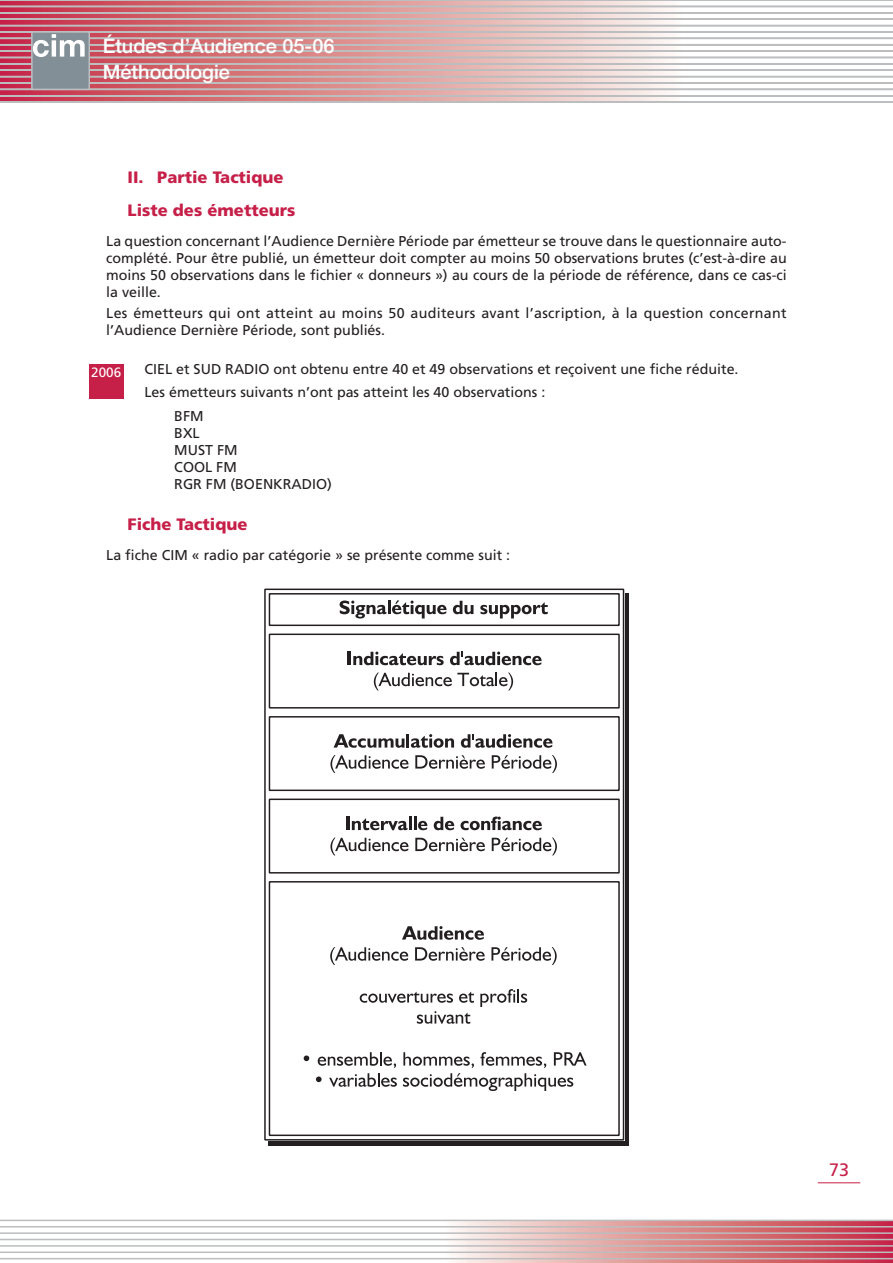
<style>
.page{position:relative;width:893px;height:1263px;background:#fff}
.page>*{position:absolute;margin:0;border:0;box-sizing:border-box;transform-origin:0 0}
.t1{font:500 19.95px/25.5px "Helvetica Neue";color:#fff}
.t2{font:18px "Frutiger";color:#c61f48}
.t3{font:900 16.5px/32.5px "Frutiger";color:#c61f48}
.t4{font:14.25px/17.1px "Frutiger";color:#231f20;text-align:justify}
.t5{font:14.25px/17.1px "Frutiger";letter-spacing:.02em;color:#231f20}
.t6{font:13.5px "Frutiger";color:#fff}
</style>
<div class="page">
<svg style="left:0;top:1px;width:680px;height:100px;background:#dc9699"></svg>
<svg style="left:446px;top:1221px;width:447px;height:42px;background:#dc9295"></svg>
<hr style="left:0;top:0;width:893px;height:1px;background:#bbbdbf">
<hr style="left:0;top:6px;width:893px;height:1px;background:#bbbdbf">
<hr style="left:0;top:12px;width:893px;height:2px;background:#bbbdbf">
<hr style="left:0;top:18px;width:893px;height:2px;background:#bbbdbf">
<hr style="left:0;top:25px;width:893px;height:1px;background:#bbbdbf">
<hr style="left:0;top:31px;width:893px;height:2px;background:#bbbdbf">
<hr style="left:0;top:38px;width:893px;height:1px;background:#bbbdbf">
<hr style="left:0;top:44px;width:893px;height:1px;background:#bbbdbf">
<hr style="left:0;top:50px;width:893px;height:2px;background:#bbbdbf">
<hr style="left:0;top:57px;width:893px;height:1px;background:#bbbdbf">
<hr style="left:0;top:63px;width:893px;height:2px;background:#bbbdbf">
<hr style="left:0;top:69px;width:893px;height:2px;background:#bbbdbf">
<hr style="left:0;top:76px;width:893px;height:1px;background:#bbbdbf">
<hr style="left:0;top:82px;width:893px;height:2px;background:#bbbdbf">
<hr style="left:0;top:89px;width:893px;height:1px;background:#bbbdbf">
<hr style="left:0;top:95px;width:893px;height:2px;background:#bbbdbf">
<hr style="left:0;top:101px;width:893px;height:2px;background:#bbbdbf">
<hr style="left:0;top:1220px;width:893px;height:1px;background:#bbbdbf">
<hr style="left:0;top:1226px;width:893px;height:2px;background:#bbbdbf">
<hr style="left:0;top:1232px;width:893px;height:2px;background:#bbbdbf">
<hr style="left:0;top:1239px;width:893px;height:1px;background:#bbbdbf">
<hr style="left:0;top:1245px;width:893px;height:2px;background:#bbbdbf">
<hr style="left:0;top:1252px;width:893px;height:1px;background:#bbbdbf">
<hr style="left:0;top:1258px;width:893px;height:1px;background:#bbbdbf">
<div style="left:32px;top:32px;width:57px;height:57px;background:#828f97"></div>
<svg style="left:34px;top:34px;width:51px;height:23px"></svg>
<div style="left:31px;top:31px;width:59px;height:59px;border:2px solid #bbbdbf"></div>
<hr style="left:818px;top:1183px;width:42px;height:1px;background:#c61f48">
<div style="left:269px;top:593px;width:360px;height:552px;background:linear-gradient(to right,#231f20,#231f20)"></div>
<div style="left:264px;top:589px;width:360px;height:552px;background:#fff"></div>
<div style="left:264px;top:589px;width:360px;height:552px;border:2px solid #231f20"></div>
<div style="left:269px;top:593px;width:351px;height:33px;border:2px solid #231f20"></div>
<svg style="left:340px;top:600px;width:106px;height:18px"></svg>
<svg style="left:453px;top:601px;width:20px;height:13px"></svg>
<svg style="left:480px;top:602px;width:68px;height:16px"></svg>
<div style="left:269px;top:634px;width:351px;height:75px;border:2px solid #231f20"></div>
<hr style="left:347px;top:652px;width:4px;height:13px;background:#231f20">
<svg style="left:353px;top:652px;width:91px;height:13px"></svg>
<svg style="left:450px;top:651px;width:91px;height:14px"></svg>
<svg style="left:374px;top:673px;width:139px;height:17px"></svg>
<div style="left:269px;top:716px;width:351px;height:75px;border:2px solid #231f20"></div>
<svg style="left:333px;top:734px;width:71px;height:14px"></svg>
<hr style="left:406px;top:734px;width:3px;height:14px;background:#231f20">
<svg style="left:411px;top:734px;width:43px;height:14px"></svg>
<svg style="left:461px;top:734px;width:91px;height:14px"></svg>
<svg style="left:330px;top:755px;width:78px;height:18px"></svg>
<svg style="left:415px;top:755px;width:70px;height:14px"></svg>
<svg style="left:492px;top:755px;width:65px;height:18px"></svg>
<div style="left:269px;top:799px;width:351px;height:75px;border:2px solid #231f20"></div>
<svg style="left:346px;top:817px;width:81px;height:13px"></svg>
<svg style="left:434px;top:817px;width:20px;height:13px"></svg>
<svg style="left:460px;top:817px;width:82px;height:13px"></svg>
<svg style="left:330px;top:838px;width:78px;height:17px"></svg>
<svg style="left:415px;top:838px;width:70px;height:13px"></svg>
<svg style="left:492px;top:838px;width:65px;height:17px"></svg>
<div style="left:269px;top:881px;width:351px;height:255px;border:2px solid #231f20"></div>
<svg style="left:402px;top:926px;width:82px;height:14px"></svg>
<svg style="left:330px;top:947px;width:78px;height:18px"></svg>
<svg style="left:415px;top:947px;width:70px;height:14px"></svg>
<svg style="left:491px;top:947px;width:66px;height:18px"></svg>
<svg style="left:360px;top:992px;width:93px;height:11px"></svg>
<svg style="left:459px;top:992px;width:15px;height:11px"></svg>
<svg style="left:480px;top:989px;width:47px;height:18px"></svg>
<svg style="left:417px;top:1011px;width:53px;height:13px"></svg>
<svg style="left:304px;top:1056px;width:5px;height:5px"></svg>
<svg style="left:316px;top:1052px;width:81px;height:35px"></svg>
<svg style="left:403px;top:1052px;width:184px;height:39px"></svg>
<div style="left:89px;top:364px;width:34px;height:34px;background:#c61f48"></div>
<h1 class="t1" style="left:103px;top:35px;width:233px">Études d’Audience 05-06<br>Méthodologie</h1>
<p class="t3" style="left:128px;top:163px;width:169px">II. Partie Tactique<br>Liste des émetteurs</p>
<p class="t4" style="left:106px;top:233px;width:682px">La question concernant l’Audience Dernière Période par émetteur se trouve dans le questionnaire auto&shy;complété. Pour être publié, un émetteur doit compter au moins 50 observations brutes (c’est-à-dire au moins 50 observations dans le fichier « donneurs ») au cours de la période de référence, dans ce cas-ci la veille.</p>
<p class="t5" style="left:106px;top:306px;width:682px">Les émetteurs qui ont atteint au moins 50 auditeurs avant l’ascription, à la question concernant l’Audience Dernière Période, sont publiés.</p>
<p class="t4" style="left:145px;top:361px;width:595px">CIEL et SUD RADIO ont obtenu entre 40 et 49 observations et reçoivent une fiche réduite.</p>
<p class="t4" style="left:145px;top:385px;width:402px">Les émetteurs suivants n’ont pas atteint les 40 observations :</p>
<p class="t4" style="left:174px;top:408px;width:31px">BFM</p>
<p class="t4" style="left:174px;top:426px;width:159px;text-align:left">BXL<br>MUST FM<br>COOL FM<br>RGR FM (BOENKRADIO)</p>
<p class="t3" style="left:128px;top:510px;width:121px">Fiche Tactique</p>
<p class="t4" style="left:106px;top:548px;width:405px">La fiche CIM « radio par catégorie » se présente comme suit :</p>
<p class="t6" style="left:91px;top:367px;width:32px">2006</p>
<p class="t2" style="left:829px;top:1163px;width:22px">73</p>
</div>
